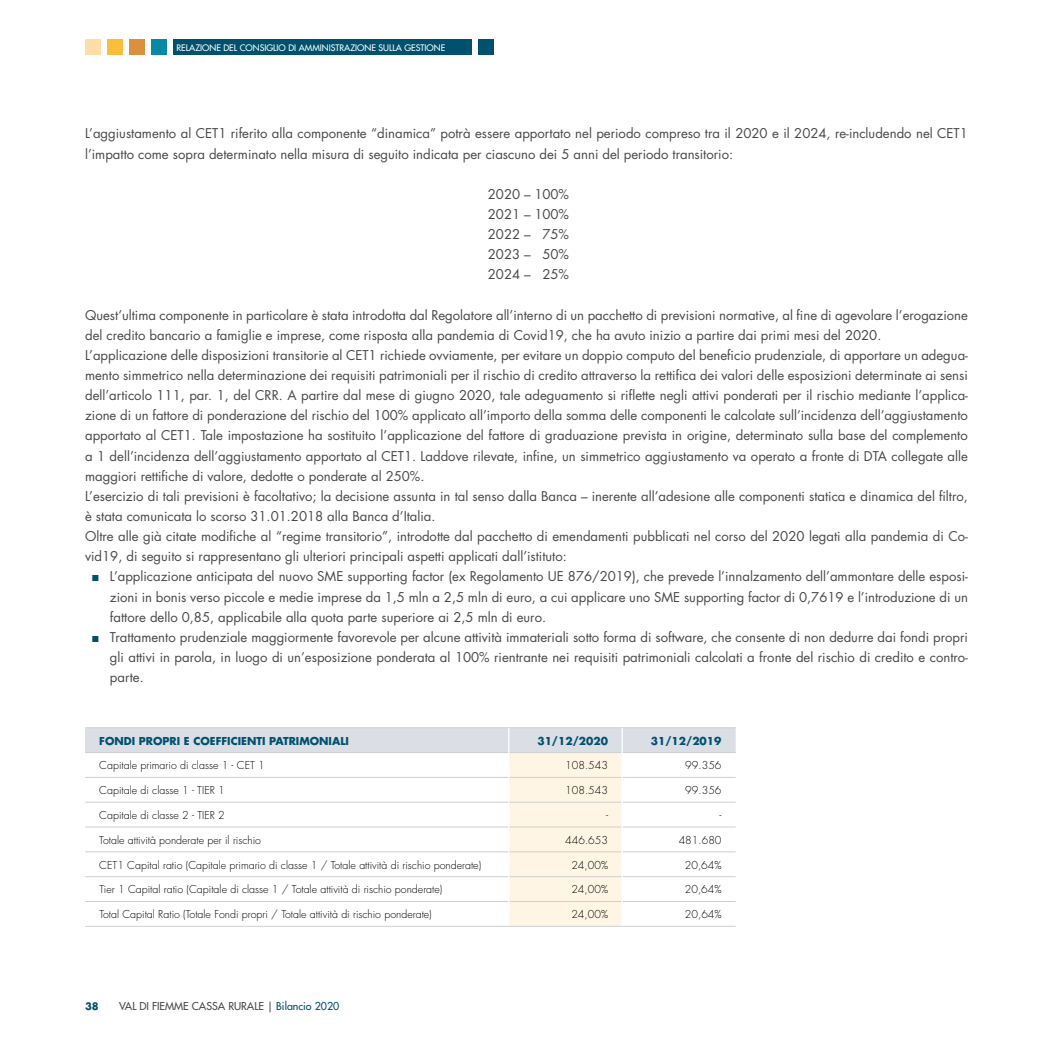
<style>
.page{position:relative;width:1053px;height:1053px;background:#fff}
.page>*{position:absolute;margin:0;border:0;box-sizing:border-box;transform-origin:0 0}
.t1{font:13.12px/20.1px "Futura Std";color:#484846;text-align:justify}
.t2{font:300 10.62px "Futura Std";color:#000}
.t3{font:700 10.62px "Futura Std";color:#00516e}
.t4{font:500 10.62px "Futura Std";color:#484846}
.t5{font:700 10px "Futura Std";color:#00516e}
.t6{font:500 8.75px "Futura Std";color:#fff}
.s1{color:#00516e}
</style>
<div class="page">
<svg style="left:85px;top:727px;width:650px;height:199px"></svg>
<div style="left:173px;top:39px;width:298px;height:16px;background:#00516e"></div>
<div style="left:477px;top:39px;width:16px;height:16px;background:#00516e"></div>
<div style="left:151px;top:39px;width:16px;height:16px;background:#0788a5"></div>
<div style="left:129px;top:39px;width:16px;height:16px;background:#da903c"></div>
<div style="left:107px;top:39px;width:16px;height:16px;background:#fbbd3a"></div>
<div style="left:85px;top:39px;width:16px;height:16px;background:#fedea6"></div>
<p class="t6" style="left:176px;top:42px;width:270px">RELAZIONE DEL CONSIGLIO DI AMMINISTRAZIONE SULLA GESTIONE</p>
<p class="t1" style="left:85px;top:124px;width:884px">L’aggiustamento al CET1 riferito alla componente “dinamica” potrà essere apportato nel periodo compreso tra il 2020 e il 2024, re-includendo nel CET1 l’impatto come sopra determinato nella misura di seguito indicata per ciascuno dei 5 anni del periodo transitorio:</p>
<p class="t1" style="left:488px;top:184px;width:83px">2020 – 100% 2021 – 100% 2022 – 75% 2023 – 50% 2024 – 25%</p>
<p class="t1" style="left:85px;top:305px;width:884px;text-align:left">Quest’ultima componente in particolare è stata introdotta dal Regolatore all’interno di un pacchetto di previsioni normative, al fine di agevolare l’erogazione del credito bancario a famiglie e imprese, come risposta alla pandemia di Covid19, che ha avuto inizio a partire dai primi mesi del 2020.<br>L’applicazione delle disposizioni transitorie al CET1 richiede ovviamente, per evitare un doppio computo del beneficio prudenziale, di apportare un adegua&shy;mento simmetrico nella determinazione dei requisiti patrimoniali per il rischio di credito attraverso la rettifica dei valori delle esposizioni determinate ai sensi dell’articolo 111, par. 1, del CRR. A partire dal mese di giugno 2020, tale adeguamento si riflette negli attivi ponderati per il rischio mediante l’applica&shy;zione di un fattore di ponderazione del rischio del 100% applicato all’importo della somma delle componenti le calcolate sull’incidenza dell’aggiustamento apportato al CET1. Tale impostazione ha sostituito l’applicazione del fattore di graduazione prevista in origine, determinato sulla base del complemento a 1 dell’incidenza dell’aggiustamento apportato al CET1. Laddove rilevate, infine, un simmetrico aggiustamento va operato a fronte di DTA collegate alle maggiori rettifiche di valore, dedotte o ponderate al 250%.<br>L’esercizio di tali previsioni è facoltativo; la decisione assunta in tal senso dalla Banca – inerente all’adesione alle componenti statica e dinamica del filtro, è stata comunicata lo scorso 31.01.2018 alla Banca d’Italia.<br>Oltre alle già citate modifiche al “regime transitorio”, introdotte dal pacchetto di emendamenti pubblicati nel corso del 2020 legati alla pandemia di Co&shy;vid19, di seguito si rappresentano gli ulteriori principali aspetti applicati dall’istituto:</p>
<p class="t1" style="left:110px;top:566px;width:859px;text-indent:-18px"><span class="s1">■</span> L’applicazione anticipata del nuovo SME supporting factor (ex Regolamento UE 876/2019), che prevede l’innalzamento dell’ammontare delle esposi&shy;zioni in bonis verso piccole e medie imprese da 1,5 mln a 2,5 mln di euro, a cui applicare uno SME supporting factor di 0,7619 e l’introduzione di un fattore dello 0,85, applicabile alla quota parte superiore ai 2,5 mln di euro.</p>
<p class="t1" style="left:110px;top:627px;width:859px;text-indent:-18px"><span class="s1">■</span> Trattamento prudenziale maggiormente favorevole per alcune attività immateriali sotto forma di software, che consente di non dedurre dai fondi propri gli attivi in parola, in luogo di un’esposizione ponderata al 100% rientrante nei requisiti patrimoniali calcolati a fronte del rischio di credito e contro&shy;parte.</p>
<p class="t3" style="left:99px;top:733px;width:251px">FONDI PROPRI E COEFFICIENTI PATRIMONIALI</p>
<p class="t3" style="left:537px;top:733px;width:72px">31/12/2020</p>
<p class="t3" style="left:650px;top:733px;width:72px">31/12/2019</p>
<p class="t2" style="left:99px;top:759px;width:167px">Capitale primario di classe 1 - CET 1</p>
<p class="t2" style="left:565px;top:759px;width:44px">108.543</p>
<p class="t2" style="left:685px;top:759px;width:38px">99.356</p>
<p class="t2" style="left:99px;top:783px;width:127px">Capitale di classe 1 - TIER 1</p>
<p class="t2" style="left:565px;top:783px;width:44px">108.543</p>
<p class="t2" style="left:685px;top:783px;width:38px">99.356</p>
<p class="t2" style="left:99px;top:808px;width:127px">Capitale di classe 2 - TIER 2</p>
<p class="t2" style="left:606px;top:808px;width:4px">-</p>
<p class="t2" style="left:719px;top:808px;width:4px">-</p>
<p class="t2" style="left:99px;top:833px;width:163px">Totale attività ponderate per il rischio</p>
<p class="t2" style="left:565px;top:833px;width:44px">446.653</p>
<p class="t2" style="left:678px;top:833px;width:44px">481.680</p>
<p class="t2" style="left:99px;top:858px;width:383px">CET1 Capital ratio (Capitale primario di classe 1 / Totale attività di rischio ponderate)</p>
<p class="t2" style="left:571px;top:858px;width:38px">24,00%</p>
<p class="t2" style="left:684px;top:858px;width:38px">20,64%</p>
<p class="t2" style="left:99px;top:883px;width:344px">Tier 1 Capital ratio (Capitale di classe 1 / Totale attività di rischio ponderate)</p>
<p class="t2" style="left:571px;top:883px;width:38px">24,00%</p>
<p class="t2" style="left:684px;top:883px;width:38px">20,64%</p>
<p class="t2" style="left:99px;top:907px;width:334px">Total Capital Ratio (Totale Fondi propri / Totale attività di rischio ponderate)</p>
<p class="t2" style="left:571px;top:907px;width:38px">24,00%</p>
<p class="t2" style="left:684px;top:907px;width:38px">20,64%</p>
<p class="t5" style="left:85px;top:999px;width:15px">38</p>
<p class="t4" style="left:119px;top:999px;width:222px">VAL DI FIEMME CASSA RURALE | <span class="s1">Bilancio 2020</span></p>
</div>
